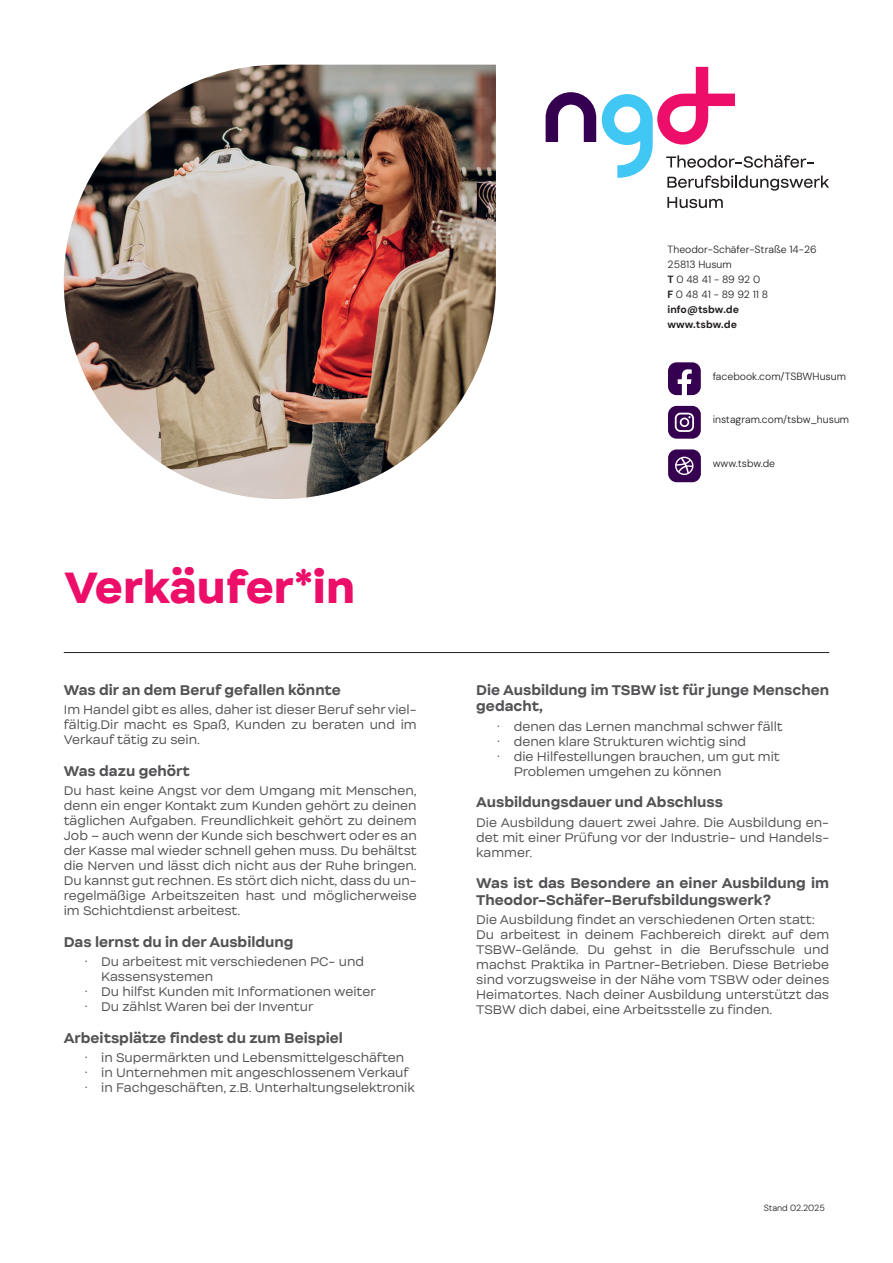
<style>
.page{position:relative;width:893px;height:1263px;background:#fff}
.page>*{position:absolute;margin:0;border:0;box-sizing:border-box;transform-origin:0 0}
.t1{font:900 42px "Internacional";color:#ec0e68}
.t2{font:700 13.5px/16.5px "Internacional";color:#535355}
.t3{font:300 12px/15px "Internacional";color:#535355;text-align:justify}
.t4{font:300 10.5px/15px "DM Sans";color:#231f20}
.t5{font:300 9px "DM Sans";color:#231f20}
.s1{font-weight:700}
</style>
<div class="page">
<svg style="left:546px;top:92px;width:50px;height:50px"></svg>
<svg style="left:602px;top:67px;width:227px;height:124px"></svg>
<svg style="left:667px;top:197px;width:56px;height:11px"></svg>
<div style="left:668px;top:406px;width:33px;height:33px;background:#360050;border-radius:9px"></div>
<svg style="left:675px;top:413px;width:19px;height:19px"></svg>
<svg style="left:668px;top:362px;width:33px;height:33px"></svg>
<div style="left:668px;top:449px;width:33px;height:33px;background:#360050;border-radius:9px"></div>
<svg style="left:675px;top:457px;width:18px;height:18px"></svg>
<hr style="left:64px;top:652px;width:765px;height:1px;background:#231f20">
<img style="left:64px;top:65px;width:432px;height:434px">
<h1 class="t1" style="left:64px;top:559px;width:292px">Verkäufer*in</h1>
<p class="t2" style="left:64px;top:681px;width:279px">Was dir an dem Beruf gefallen könnte</p>
<p class="t3" style="left:64px;top:702px;width:354px">Im Handel gibt es alles, daher ist dieser Beruf sehr viel&shy;fältig.Dir macht es Spaß, Kunden zu beraten und im Verkauf tätig zu sein.</p>
<p class="t2" style="left:64px;top:762px;width:128px">Was dazu gehört</p>
<p class="t3" style="left:64px;top:783px;width:354px">Du hast keine Angst vor dem Umgang mit Menschen, denn ein enger Kontakt zum Kunden gehört zu deinen täglichen Aufgaben. Freundlichkeit gehört zu deinem Job – auch wenn der Kunde sich beschwert oder es an der Kasse mal wieder schnell gehen muss. Du behältst die Nerven und lässt dich nicht aus der Ruhe bringen.<br>Du kannst gut rechnen. Es stört dich nicht, dass du un&shy;regelmäßige Arbeitszeiten hast und möglicherweise im Schichtdienst arbeitest.</p>
<p class="t2" style="left:64px;top:933px;width:231px">Das lernst du in der Ausbildung</p>
<p class="t3" style="left:85px;top:954px;width:280px">· Du arbeitest mit verschiedenen PC- und</p>
<p class="t3" style="left:101px;top:969px;width:114px">Kassensystemen</p>
<p class="t3" style="left:85px;top:984px;width:292px">· Du hilfst Kunden mit Informationen weiter</p>
<p class="t3" style="left:85px;top:999px;width:230px">· Du zählst Waren bei der Inventur</p>
<p class="t2" style="left:64px;top:1029px;width:281px">Arbeitsplätze findest du zum Beispiel</p>
<p class="t3" style="left:85px;top:1050px;width:331px;text-align:left">· in Supermärkten und Lebensmittelgeschäften<br>· in Unternehmen mit angeschlossenem Verkauf<br>· in Fachgeschäften, z.B. Unterhaltungselektronik</p>
<p class="t4" style="left:668px;top:242px;width:151px">Theodor-Schäfer-Straße 14-26<br>25813 Husum<br><span class="s1">T</span> 0 48 41 - 89 92 0<br><span class="s1">F</span> 0 48 41 - 89 92 11 8 <span class="s1">info@tsbw.de<br>www.tsbw.de</span></p>
<p class="t4" style="left:713px;top:368px;width:135px">facebook.com/TSBWHusum</p>
<p class="t4" style="left:713px;top:412px;width:138px">instagram.com/tsbw_husum</p>
<p class="t4" style="left:713px;top:456px;width:64px">www.tsbw.de</p>
<p class="t2" style="left:476px;top:681px;width:354px">Die Ausbildung im TSBW ist für junge Menschen gedacht,</p>
<p class="t3" style="left:497px;top:719px;width:287px">· denen das Lernen manchmal schwer fällt</p>
<p class="t3" style="left:497px;top:734px;width:250px">· denen klare Strukturen wichtig sind</p>
<p class="t3" style="left:497px;top:749px;width:284px">· die Hilfestellungen brauchen, um gut mit</p>
<p class="t3" style="left:514px;top:764px;width:209px">Problemen umgehen zu können</p>
<p class="t2" style="left:476px;top:794px;width:248px">Ausbildungsdauer und Abschluss</p>
<p class="t3" style="left:476px;top:815px;width:354px">Die Ausbildung dauert zwei Jahre. Die Ausbildung en&shy;det mit einer Prüfung vor der Industrie- und Handels&shy;kammer.</p>
<p class="t2" style="left:476px;top:875px;width:354px">Was ist das Besondere an einer Ausbildung im<br>Theodor-Schäfer-Berufsbildungswerk?</p>
<p class="t3" style="left:476px;top:912px;width:354px;text-align:left">Die Ausbildung findet an verschiedenen Orten statt:<br>Du arbeitest in deinem Fachbereich direkt auf dem TSBW-Gelände. Du gehst in die Berufsschule und machst Praktika in Partner-Betrieben. Diese Betriebe sind vorzugsweise in der Nähe vom TSBW oder deines Heimatortes. Nach deiner Ausbildung unterstützt das TSBW dich dabei, eine Arbeitsstelle zu finden.</p>
<p class="t5" style="left:764px;top:1202px;width:63px">Stand 02.2025</p>
</div>
